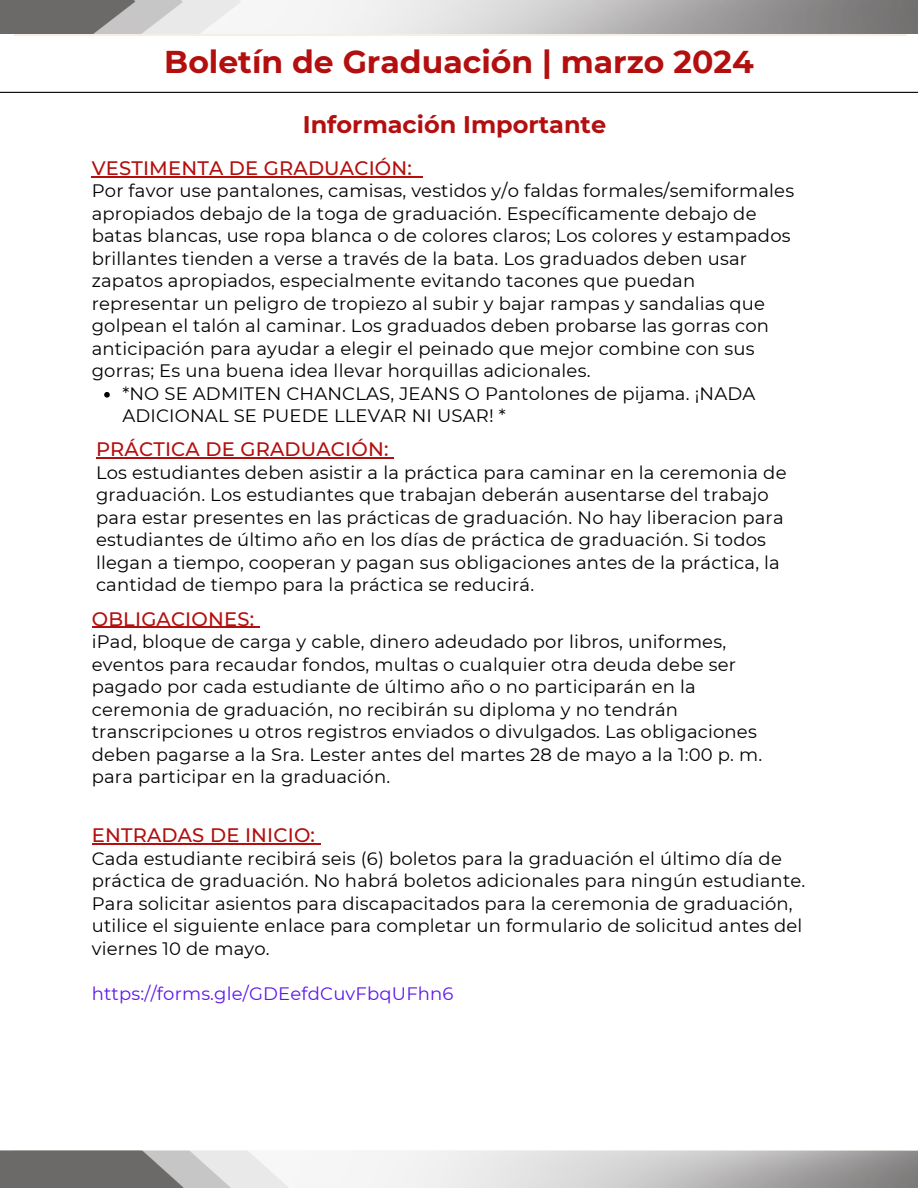
<style>
.page{position:relative;width:918px;height:1188px;background:#fff}
.page>*{position:absolute;margin:0;border:0;box-sizing:border-box;transform-origin:0 0}
.t1{font:700 31.5px "Montserrat";color:#b40f0f}
.t2{font:700 24px "Montserrat";color:#b40f0f}
.t3{font:500 19.5px "Montserrat";letter-spacing:.01em;color:#b40f0f}
.t4{font:18px/22.5px "Montserrat";letter-spacing:.01em;color:#000}
.t5{font:18px "Montserrat";letter-spacing:.01em;color:#5e17eb}
</style>
<div class="page">
<div style="left:14px;top:0;width:892px;height:36px;background:#f5f0e6"></div>
<img style="left:0;top:0;width:918px;height:34px">
<img style="left:0;top:1150px;width:918px;height:38px">
<hr style="left:92px;top:176px;width:320px;height:1px;background:#b40f0f">
<svg style="left:104px;top:392px;width:6px;height:6px"></svg>
<hr style="left:96px;top:458px;width:293px;height:1px;background:#b40f0f">
<hr style="left:92px;top:627px;width:162px;height:1px;background:#b40f0f">
<hr style="left:0;top:92px;width:918px;height:1px;background:#000">
<hr style="left:92px;top:843px;width:223px;height:1px;background:#b40f0f">
<h1 class="t1" style="left:164px;top:43px;width:591px">Boletín de Graduación | marzo 2024</h1>
<p class="t2" style="left:303px;top:109px;width:305px">Información Importante</p>
<p class="t3" style="left:92px;top:156px;width:322px">VESTIMENTA DE GRADUACIÓN:</p>
<p class="t4" style="left:92px;top:180px;width:704px">Por favor use pantalones, camisas, vestidos y/o faldas formales/semiformales apropiados debajo de la toga de graduación. Específicamente debajo de batas blancas, use ropa blanca o de colores claros; Los colores y estampados brillantes tienden a verse a través de la bata. Los graduados deben usar zapatos apropiados, especialmente evitando tacones que puedan representar un peligro de tropiezo al subir y bajar rampas y sandalias que golpean el talón al caminar. Los graduados deben probarse las gorras con anticipación para ayudar a elegir el peinado que mejor combine con sus gorras; Es una buena idea llevar horquillas adicionales.</p>
<p class="t4" style="left:122px;top:382px;width:635px">*NO SE ADMITEN CHANCLAS, JEANS O Pantolones de pijama. ¡NADA<br>ADICIONAL SE PUEDE LLEVAR NI USAR! *</p>
<p class="t3" style="left:96px;top:438px;width:294px">PRÁCTICA DE GRADUACIÓN:</p>
<p class="t4" style="left:96px;top:461px;width:692px">Los estudiantes deben asistir a la práctica para caminar en la ceremonia de graduación. Los estudiantes que trabajan deberán ausentarse del trabajo para estar presentes en las prácticas de graduación. No hay liberacion para estudiantes de último año en los días de práctica de graduación. Si todos llegan a tiempo, cooperan y pagan sus obligaciones antes de la práctica, la cantidad de tiempo para la práctica se reducirá.</p>
<p class="t3" style="left:92px;top:607px;width:164px">OBLIGACIONES:</p>
<p class="t4" style="left:92px;top:630px;width:672px">iPad, bloque de carga y cable, dinero adeudado por libros, uniformes, eventos para recaudar fondos, multas o cualquier otra deuda debe ser pagado por cada estudiante de último año o no participarán en la ceremonia de graduación, no recibirán su diploma y no tendrán transcripciones u otros registros enviados o divulgados. Las obligaciones deben pagarse a la Sra. Lester antes del martes 28 de mayo a la 1:00 p. m. para participar en la graduación.</p>
<p class="t3" style="left:92px;top:823px;width:225px">ENTRADAS DE INICIO:</p>
<p class="t4" style="left:92px;top:847px;width:715px">Cada estudiante recibirá seis (6) boletos para la graduación el último día de práctica de graduación. No habrá boletos adicionales para ningún estudiante.<br>Para solicitar asientos para discapacitados para la ceremonia de graduación, utilice el siguiente enlace para completar un formulario de solicitud antes del viernes 10 de mayo.</p>
<p class="t5" style="left:92px;top:982px;width:363px">https://forms.gle/GDEefdCuvFbqUFhn6</p>
</div>
